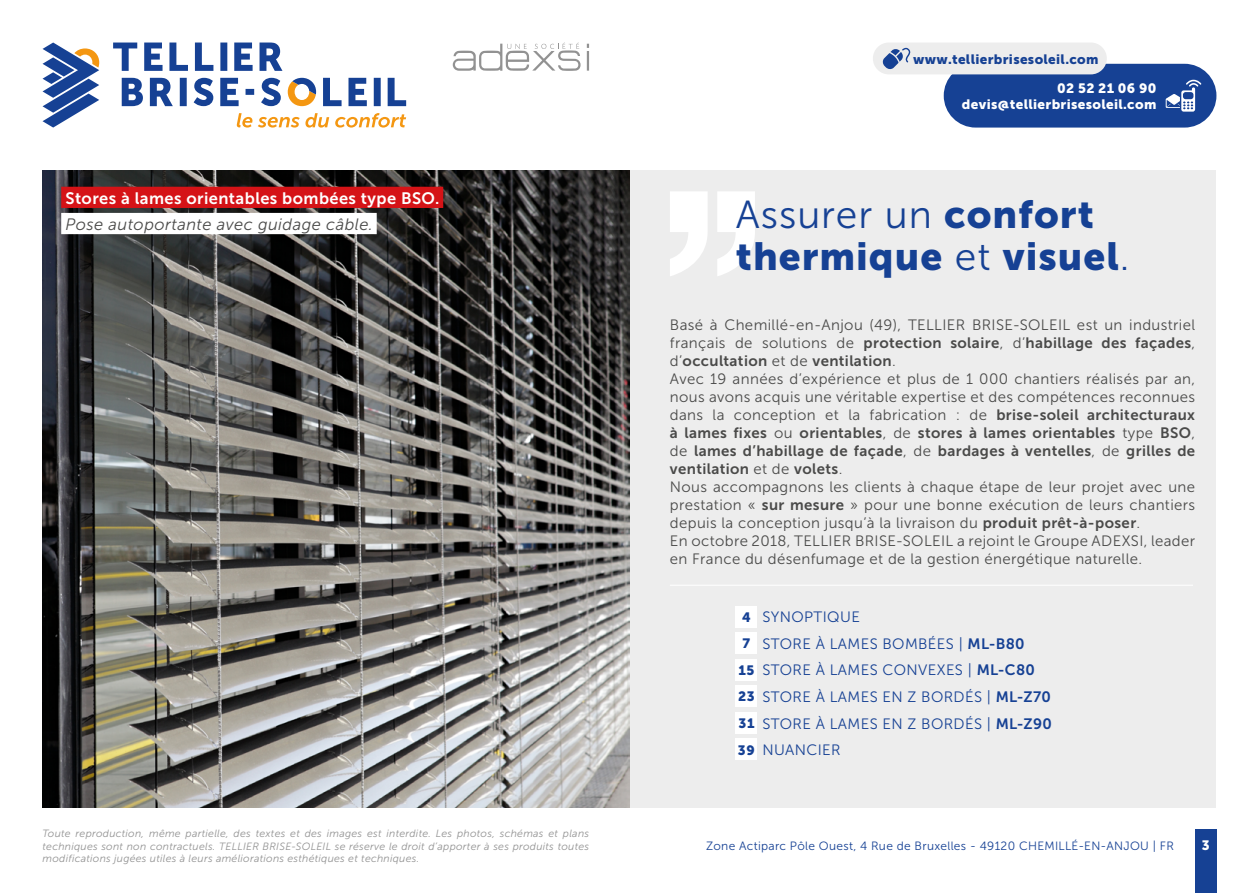
<style>
.page{position:relative;width:1259px;height:893px;background:#fff}
.page>*{position:absolute;margin:0;border:0;box-sizing:border-box;transform-origin:0 0}
.t1{font:39px "Museo Sans 900";letter-spacing:.025em;color:#164194}
.t2{font:39px "Museo Sans 300";letter-spacing:.025em;color:#164194}
.t3{font:16.5px "Museo Sans 700";letter-spacing:.025em;color:#fff}
.t4{font:italic 16.5px "Museo Sans 300";letter-spacing:.025em;color:#4a4a49}
.t5{font:15px/18px "Museo Sans 300";letter-spacing:.025em;color:#4a4a49;text-align:justify}
.t6{font:15px/18px "Museo Sans 700";letter-spacing:.025em;color:#4a4a49}
.t7{font:15px "Museo Sans 300";letter-spacing:.025em;color:#164194}
.t8{font:13.5px/16.2px "Museo Sans 900";letter-spacing:.025em;color:#fff;text-align:right}
.t9{font:13.5px "Museo Sans 900";letter-spacing:.025em;color:#164194}
.t10{font:12px "Museo Sans 300";letter-spacing:.025em;color:#164194}
.t11{font:italic 10.5px/12.6px "Museo Sans 300";letter-spacing:.025em;color:#929292;text-align:justify}
.s1{font-family:"Museo Sans 900"}
.s2{font-family:"Museo Sans 300"}
.s3{font-family:"Museo Sans 700"}
.s4{font-family:"Museo Sans 900";font-size:13.5px}
</style>
<div class="page">
<div style="left:1195px;top:829px;width:21px;height:64px;background:#164194"></div>
<div style="left:629px;top:170px;width:587px;height:638px;background:#ededed"></div>
<div style="left:943px;top:64px;width:273px;height:64px;background:#164194;border-radius:32px"></div>
<div style="left:873px;top:43px;width:233px;height:31px;background:#ededed;border-radius:16px"></div>
<svg style="left:882px;top:48px;width:29px;height:22px"></svg>
<svg style="left:1165px;top:80px;width:36px;height:32px"></svg>
<hr style="left:587px;top:51px;width:2px;height:20px;background:#929292">
<svg style="left:453px;top:43px;width:127px;height:28px"></svg>
<svg style="left:43px;top:43px;width:363px;height:85px"></svg>
<svg style="left:717px;top:191px;width:38px;height:85px"></svg>
<svg style="left:670px;top:191px;width:37px;height:85px"></svg>
<div style="left:736px;top:606px;width:21px;height:21px;background:#fff"></div>
<div style="left:736px;top:632px;width:21px;height:22px;background:#fff"></div>
<div style="left:736px;top:659px;width:21px;height:21px;background:#fff"></div>
<div style="left:736px;top:686px;width:21px;height:21px;background:#fff"></div>
<div style="left:736px;top:712px;width:21px;height:21px;background:#fff"></div>
<div style="left:736px;top:739px;width:21px;height:21px;background:#fff"></div>
<hr style="left:670px;top:585px;width:523px;height:1px;background:#fff">
<img style="left:43px;top:170px;width:586px;height:638px">
<div style="left:61px;top:187px;width:382px;height:21px;background:#d51317"></div>
<div style="left:61px;top:213px;width:316px;height:21px;background:#fff"></div>
<p class="t3" style="left:65px;top:189px;width:375px">Stores à lames orientables bombées type BSO.</p>
<p class="t4" style="left:65px;top:215px;width:309px">Pose autoportante avec guidage câble.</p>
<p class="t11" style="left:43px;top:827px;width:548px">Toute reproduction, même partielle, des textes et des images est interdite. Les photos, schémas et plans techniques sont non contractuels. TELLIER BRISE-SOLEIL se réserve le droit d’apporter à ses produits toutes modifications jugées utiles à leurs améliorations esthétiques et techniques.</p>
<p class="t9" style="left:913px;top:51px;width:187px">www.tellierbrisesoleil.com</p>
<p class="t8" style="left:962px;top:80px;width:196px">02 52 21 06 90 devis@tellierbrisesoleil.com</p>
<h1 class="t2" style="left:736px;top:193px;width:359px">Assurer un <span class="s1">confort</span></h1>
<h1 class="t1" style="left:736px;top:234px;width:395px">thermique <span class="s2">et</span> visuel<span class="s2">.</span></h1>
<p class="t5" style="left:670px;top:316px;width:527px">Basé à Chemillé-en-Anjou (49), TELLIER BRISE-SOLEIL est un industriel</p>
<p class="t6" style="left:670px;top:334px;width:527px"><span class="s2">français de solutions de</span> protection solaire<span class="s2">, d’</span>habillage des façades<span class="s2">, d’</span>occultation <span class="s2">et de</span> ventilation<span class="s2">.</span></p>
<p class="t5" style="left:670px;top:370px;width:527px">Avec 19 années d’expérience et plus de 1 000 chantiers réalisés par an, nous avons acquis une véritable expertise et des compétences reconnues dans la conception et la fabrication : de <span class="s3">brise-soleil architecturaux</span></p>
<p class="t6" style="left:670px;top:424px;width:527px;text-align:justify">à lames fixes <span class="s2">ou</span> orientables<span class="s2">, de</span> stores à lames orientables <span class="s2">type</span> BSO<span class="s2">, de</span> lames d’habillage de façade<span class="s2">, de</span> bardages à ventelles<span class="s2">, de</span> grilles de ventilation <span class="s2">et de</span> volets<span class="s2">.</span></p>
<p class="t5" style="left:670px;top:478px;width:527px;text-align:left">Nous accompagnons les clients à chaque étape de leur projet avec une prestation « <span class="s3">sur mesure</span> » pour une bonne exécution de leurs chantiers depuis la conception jusqu’à la livraison du <span class="s3">produit prêt-à-poser</span>.<br>En octobre 2018, TELLIER BRISE-SOLEIL a rejoint le Groupe ADEXSI, leader en France du désenfumage et de la gestion énergétique naturelle.</p>
<p class="t7" style="left:742px;top:609px;width:119px"><span class="s4">4</span> SYNOPTIQUE</p>
<p class="t7" style="left:742px;top:635px;width:284px"><span class="s4">7</span> STORE À LAMES BOMBÉES | <span class="s3">ML-B80</span></p>
<p class="t7" style="left:738px;top:662px;width:298px"><span class="s4">15</span> STORE À LAMES CONVEXES | <span class="s3">ML-C80</span></p>
<p class="t7" style="left:738px;top:689px;width:314px"><span class="s4">23</span> STORE À LAMES EN Z BORDÉS | <span class="s3">ML-Z70</span></p>
<p class="t7" style="left:738px;top:715px;width:315px"><span class="s4">31</span> STORE À LAMES EN Z BORDÉS | <span class="s3">ML-Z90</span></p>
<p class="t7" style="left:738px;top:742px;width:104px"><span class="s4">39</span> NUANCIER</p>
<p class="t10" style="left:706px;top:840px;width:469px">Zone Actiparc Pôle Ouest, 4 Rue de Bruxelles - 49120 CHEMILLÉ-EN-ANJOU | FR</p>
<p class="t8" style="left:1201px;top:838px;width:9px">3</p>
</div>
